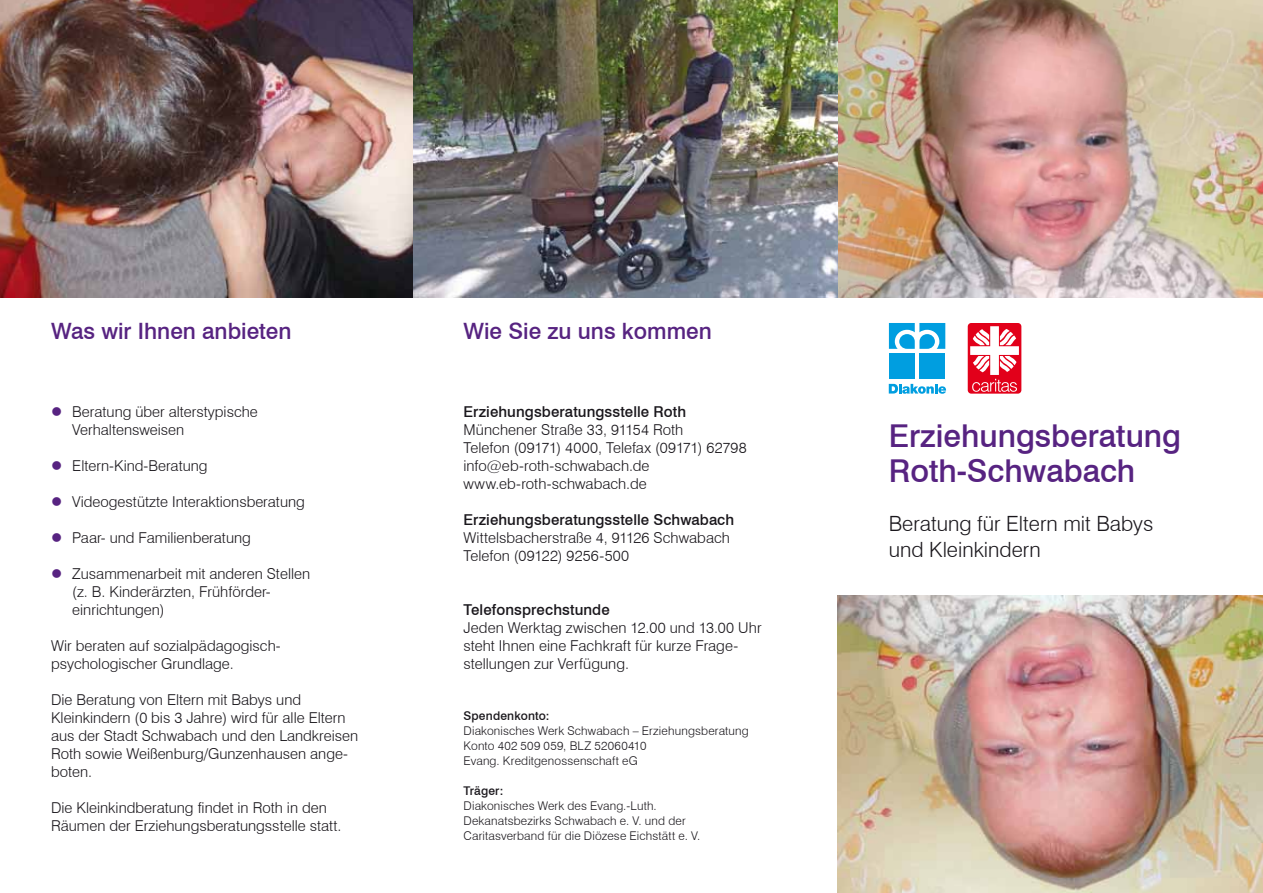
<style>
.page{position:relative;width:1263px;height:893px;background:#fff}
.page>*{position:absolute;margin:0;border:0;box-sizing:border-box;transform-origin:0 0}
.t1{font:500 31.5px/35px "Swiss 721 BT";color:#572381}
.t2{font:500 22.5px "Swiss 721 BT";color:#572381}
.t3{font:300 21px/26.2px "Swiss 721 BT";color:#1a171c}
.t4{font:300 15px/18px "Swiss 721 BT";color:#1a171c}
.t5{font:500 15px "Swiss 721 BT";letter-spacing:.005em;color:#1a171c}
.t6{font:300 12px/15px "Swiss 721 BT";letter-spacing:.015em;color:#1a171c}
.t7{font:500 12px "Swiss 721 BT";letter-spacing:.015em;color:#1a171c}
.s1{color:#572381}
</style>
<div class="page">
<img style="left:838px;top:595px;width:425px;height:298px">
<img style="left:0;top:0;width:1263px;height:298px">
<div style="left:968px;top:323px;width:53px;height:71px;background:#e2001a;border-radius:4px"></div>
<svg style="left:970px;top:326px;width:49px;height:66px"></svg>
<svg style="left:889px;top:384px;width:57px;height:10px"></svg>
<svg style="left:889px;top:323px;width:56px;height:26px"></svg>
<div style="left:889px;top:354px;width:26px;height:25px;background:#009ee0"></div>
<div style="left:919px;top:354px;width:26px;height:25px;background:#009ee0"></div>
<h2 class="t2" style="left:51px;top:317px;width:242px">Was wir Ihnen anbieten</h2>
<p class="t4" style="left:72px;top:403px;width:187px;text-indent:-21px"><span class="s1">●</span> Beratung über alterstypische<br>Verhaltensweisen</p>
<p class="t4" style="left:51px;top:457px;width:158px"><span class="s1">●</span> Eltern-Kind-Beratung</p>
<p class="t4" style="left:51px;top:493px;width:255px"><span class="s1">●</span> Videogestützte Interaktionsberatung</p>
<p class="t4" style="left:51px;top:529px;width:201px"><span class="s1">●</span> Paar- und Familienberatung</p>
<p class="t4" style="left:72px;top:565px;width:239px;text-indent:-21px"><span class="s1">●</span> Zusammenarbeit mit anderen Stellen (z. B. Kinderärzten, Frühförder&shy;einrichtungen)</p>
<p class="t4" style="left:51px;top:637px;width:231px">Wir beraten auf sozialpädagogisch&shy;psychologischer Grundlage.</p>
<p class="t4" style="left:51px;top:691px;width:309px">Die Beratung von Eltern mit Babys und Kleinkindern (0 bis 3 Jahre) wird für alle Eltern aus der Stadt Schwabach und den Landkreisen Roth sowie Weißenburg/Gunzenhausen ange&shy;boten.</p>
<p class="t4" style="left:51px;top:799px;width:292px">Die Kleinkindberatung findet in Roth in den<br>Räumen der Erziehungsberatungsstelle statt.</p>
<h2 class="t2" style="left:463px;top:317px;width:250px">Wie Sie zu uns kommen</h2>
<p class="t5" style="left:463px;top:403px;width:224px">Erziehungsberatungsstelle Roth</p>
<p class="t4" style="left:463px;top:421px;width:285px">Münchener Straße 33, 91154 Roth<br>Telefon (09171) 4000, Telefax (09171) 62798 info@eb-roth-schwabach.de www.eb-roth-schwabach.de</p>
<p class="t5" style="left:463px;top:511px;width:272px">Erziehungsberatungsstelle Schwabach</p>
<p class="t4" style="left:463px;top:529px;width:268px">Wittelsbacherstraße 4, 91126 Schwabach<br>Telefon (09122) 9256-500</p>
<p class="t5" style="left:463px;top:601px;width:148px">Telefonsprechstunde</p>
<p class="t4" style="left:463px;top:619px;width:300px">Jeden Werktag zwischen 12.00 und 13.00 Uhr steht Ihnen eine Fachkraft für kurze Frage&shy;stellungen zur Verfügung.</p>
<p class="t7" style="left:463px;top:709px;width:87px">Spendenkonto:</p>
<p class="t6" style="left:463px;top:723px;width:287px">Diakonisches Werk Schwabach – Erziehungsberatung<br>Konto 402 509 059, BLZ 52060410<br>Evang. Kreditgenossenschaft eG</p>
<p class="t7" style="left:463px;top:784px;width:41px">Träger:</p>
<p class="t6" style="left:463px;top:798px;width:238px">Diakonisches Werk des Evang.-Luth.<br>Dekanatsbezirks Schwabach e. V. und der<br>Caritasverband für die Diözese Eichstätt e. V.</p>
<h1 class="t1" style="left:889px;top:418px;width:294px">Erziehungsberatung<br>Roth-Schwabach</h1>
<h3 class="t3" style="left:889px;top:510px;width:266px">Beratung für Eltern mit Babys und Kleinkindern</h3>
</div>
